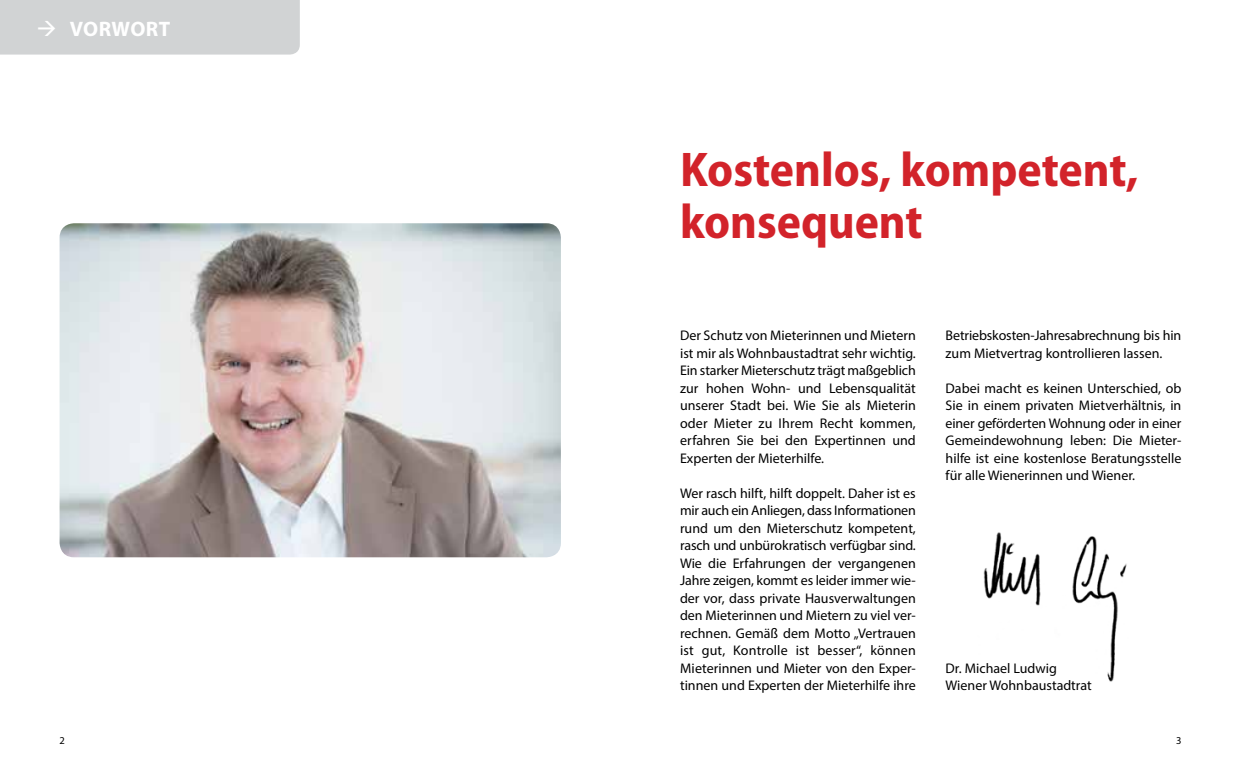
<style>
.page{position:relative;width:1241px;height:769px;background:#fff}
.page>*{position:absolute;margin:0;border:0;box-sizing:border-box;transform-origin:0 0}
.t1{font:700 semi-condensed 49px/52.5px "Myriad Pro";color:#d2232a}
.t2{font:700 21px "Myriad Pro";letter-spacing:.015em;color:#fff}
.t3{font:14px/17.5px "Myriad Pro";color:#000;text-align:justify}
.t4{font:10.5px "Myriad Pro";color:#000}
</style>
<div class="page">
<div style="left:0;top:0;width:300px;height:55px;background:#d1d3d4"></div>
<img style="left:983px;top:532px;width:144px;height:150px">
<img style="left:60px;top:223px;width:501px;height:334px">
<h2 class="t2" style="left:36px;top:15px;width:135px">→ VORWORT</h2>
<h1 class="t1" style="left:680px;top:144px;width:460px">Kostenlos, kompetent, konsequent</h1>
<p class="t3" style="left:680px;top:327px;width:237px">Der Schutz von Mieterinnen und Mietern ist mir als Wohnbaustadtrat sehr wichtig.<br>Ein starker Mieterschutz trägt maßgeblich zur hohen Wohn- und Lebensqualität unserer Stadt bei. Wie Sie als Mieterin oder Mieter zu Ihrem Recht kommen, erfahren Sie bei den Expertinnen und Experten der Mieterhilfe.</p>
<p class="t3" style="left:680px;top:484px;width:237px">Wer rasch hilft, hilft doppelt. Daher ist es mir auch ein Anliegen, dass Informationen rund um den Mieterschutz kompetent, rasch und unbürokratisch verfügbar sind.<br>Wie die Erfahrungen der vergangenen Jahre zeigen, kommt es leider immer wie&shy;der vor, dass private Hausverwaltungen den Mieterinnen und Mietern zu viel ver&shy;rechnen. Gemäß dem Motto „Vertrauen ist gut, Kontrolle ist besser“, können Mieterinnen und Mieter von den Exper&shy;tinnen und Experten der Mieterhilfe ihre</p>
<p class="t3" style="left:945px;top:327px;width:237px">Betriebskosten-Jahresabrechnung bis hin zum Mietvertrag kontrollieren lassen.</p>
<p class="t3" style="left:945px;top:379px;width:237px">Dabei macht es keinen Unterschied, ob Sie in einem privaten Mietverhältnis, in einer geförderten Wohnung oder in einer Gemeindewohnung leben: Die Mieter&shy;hilfe ist eine kostenlose Beratungsstelle für alle Wienerinnen und Wiener.</p>
<p class="t3" style="left:945px;top:659px;width:148px">Dr. Michael Ludwig<br>Wiener Wohnbaustadtrat</p>
<p class="t4" style="left:60px;top:734px;width:7px">2</p>
<p class="t4" style="left:1175px;top:734px;width:7px">3</p>
</div>
